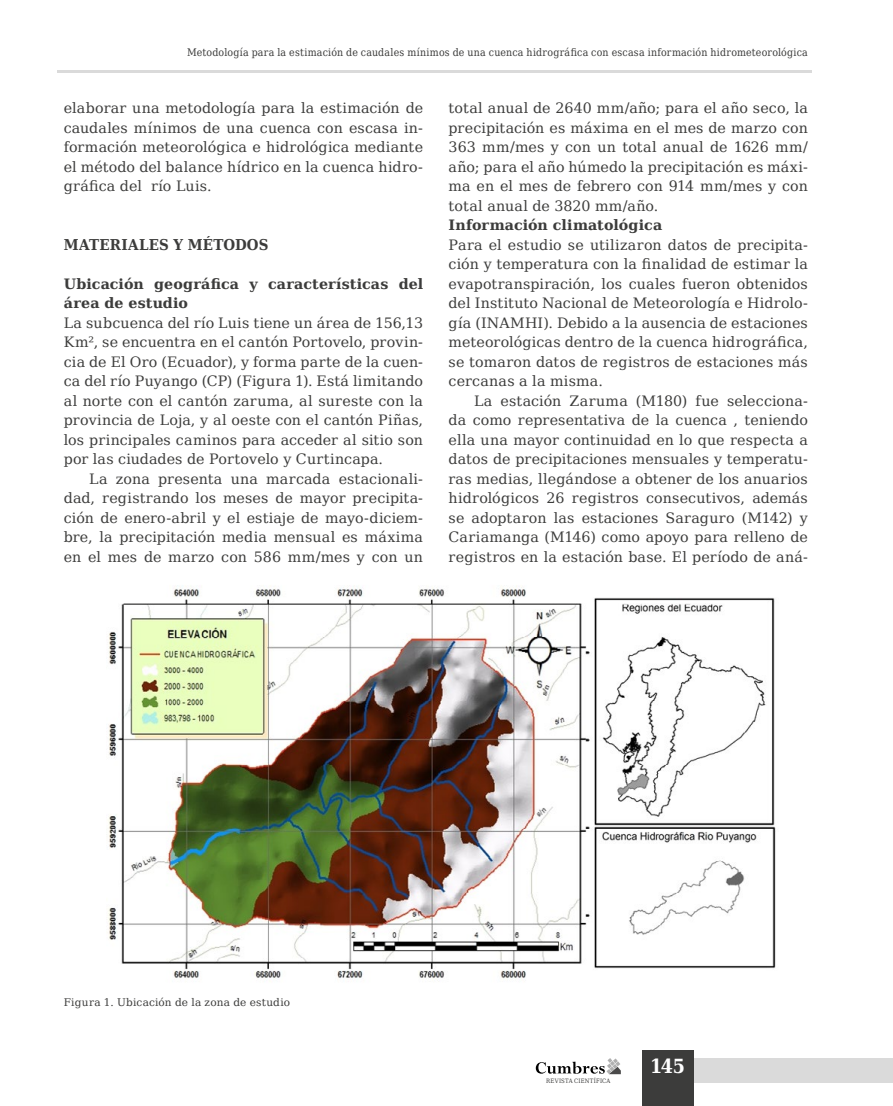
<style>
.page{position:relative;width:893px;height:1106px;background:#fff}
.page>*{position:absolute;margin:0;border:0;box-sizing:border-box;transform-origin:0 0}
.t1{font:700 19.5px "DejaVu Serif Condensed";color:#fff}
.t2{font:700 15px "DejaVu Serif Condensed";letter-spacing:.01em;color:#3c3c3b}
.t3{font:14.25px/19.5px "DejaVu Serif";letter-spacing:.01em;color:#3c3c3b;text-align:justify}
.t4{font:700 14.25px/19.5px "DejaVu Serif";letter-spacing:.01em;color:#3c3c3b}
.t5{font:10.5px "DejaVu Serif Condensed";letter-spacing:.02em;color:#3c3c3b}
.t6{font:10.5px "DejaVu Serif";letter-spacing:.02em;color:#3c3c3b}
.t7{font:6px "DejaVu Serif Condensed";letter-spacing:.03em;color:#3c3c3b}
</style>
<div class="page">
<hr style="left:57px;top:70px;width:755px;height:3px;background:#dadada">
<div style="left:686px;top:1058px;width:207px;height:24px;background:#dadada"></div>
<div style="left:642px;top:1050px;width:51px;height:56px;background:#3c3c3b"></div>
<svg style="left:536px;top:1058px;width:85px;height:16px"></svg>
<img style="left:108px;top:585px;width:668px;height:395px">
<p class="t5" style="left:187px;top:44px;width:622px">Metodología para la estimación de caudales mínimos de una cuenca hidrográfica con escasa información hidrometeorológica</p>
<p class="t3" style="left:64px;top:98px;width:361px">elaborar una metodología para la estimación de caudales mínimos de una cuenca con escasa in&shy;formación meteorológica e hidrológica mediante el método del balance hídrico en la cuenca hidro&shy;gráfica del río Luis.</p>
<p class="t2" style="left:64px;top:233px;width:206px">MATERIALES Y MÉTODOS</p>
<p class="t4" style="left:64px;top:274px;width:361px">Ubicación geográfica y características del área de estudio</p>
<p class="t3" style="left:64px;top:313px;width:361px">La subcuenca del río Luis tiene un área de 156,13<br>Km², se encuentra en el cantón Portovelo, provin&shy;cia de El Oro (Ecuador), y forma parte de la cuen&shy;ca del río Puyango (CP) (Figura 1). Está limitando al norte con el cantón zaruma, al sureste con la provincia de Loja, y al oeste con el cantón Piñas, los principales caminos para acceder al sitio son por las ciudades de Portovelo y Curtincapa.</p>
<p class="t3" style="left:64px;top:469px;width:361px;text-indent:26px">La zona presenta una marcada estacionali&shy;dad, registrando los meses de mayor precipita&shy;ción de enero-abril y el estiaje de mayo-diciem&shy;bre, la precipitación media mensual es máxima en el mes de marzo con 586 mm/mes y con un</p>
<p class="t3" style="left:449px;top:98px;width:361px">total anual de 2640 mm/año; para el año seco, la precipitación es máxima en el mes de marzo con 363 mm/mes y con un total anual de 1626 mm/ año; para el año húmedo la precipitación es máxi&shy;ma en el mes de febrero con 914 mm/mes y con total anual de 3820 mm/año.</p>
<p class="t4" style="left:449px;top:215px;width:215px">Información climatológica</p>
<p class="t3" style="left:449px;top:234px;width:361px">Para el estudio se utilizaron datos de precipita&shy;ción y temperatura con la finalidad de estimar la evapotranspiración, los cuales fueron obtenidos del Instituto Nacional de Meteorología e Hidrolo&shy;gía (INAMHI). Debido a la ausencia de estaciones meteorológicas dentro de la cuenca hidrográfica, se tomaron datos de registros de estaciones más cercanas a la misma.</p>
<p class="t3" style="left:449px;top:390px;width:361px;text-indent:26px">La estación Zaruma (M180) fue selecciona&shy;da como representativa de la cuenca , teniendo ella una mayor continuidad en lo que respecta a datos de precipitaciones mensuales y temperatu&shy;ras medias, llegándose a obtener de los anuarios hidrológicos 26 registros consecutivos, además se adoptaron las estaciones Saraguro (M142) y Cariamanga (M146) como apoyo para relleno de registros en la estación base. El período de aná-</p>
<p class="t6" style="left:64px;top:994px;width:228px">Figura 1. Ubicación de la zona de estudio</p>
<p class="t7" style="left:546px;top:1075px;width:66px">REVISTA CIENTÍFICA</p>
<h1 class="t1" style="left:650px;top:1050px;width:36px">145</h1>
</div>
